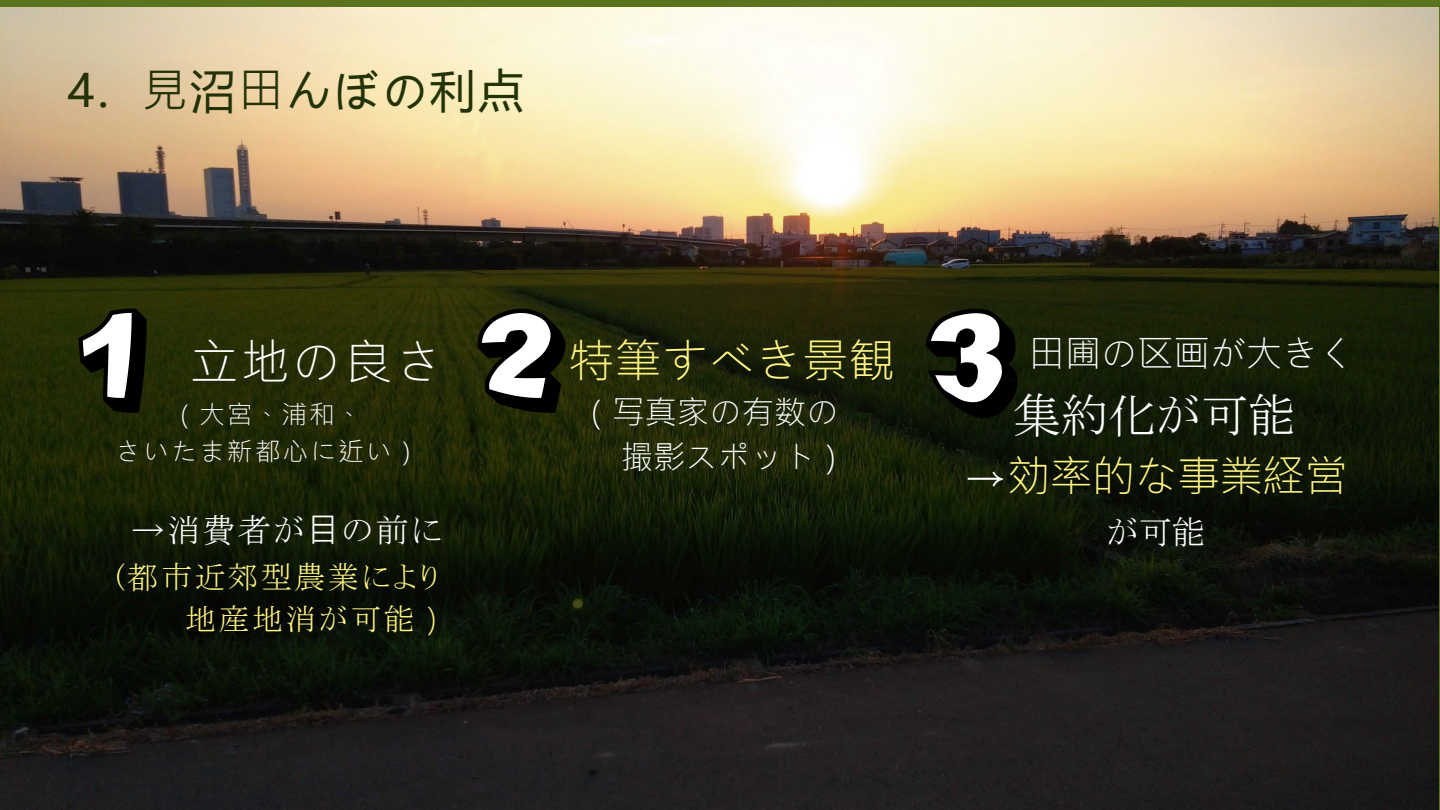
<style>
.page{position:relative;width:1440px;height:810px;background:#fff}
.page>*{position:absolute;margin:0;border:0;box-sizing:border-box;transform-origin:0 0}
.t1{font:300 49px "Microsoft Jheng Hei";color:#fff}
.t2{font:47.5px "MS P Mincho";letter-spacing:-.005em;color:#fff}
.t3{font:300 47px "Microsoft Jheng Hei";letter-spacing:-.005em;color:#fff583}
.t4{font:45.6px "Microsoft Ya Hei";letter-spacing:.055em;color:#233205}
.t5{font:300 43.4px "Microsoft Jheng Hei";letter-spacing:-.02em;color:#fff583}
.t6{font:300 36.5px "Microsoft Jheng Hei";letter-spacing:-.005em;color:#fff}
.t7{font:33.6px "MS P Mincho";color:#fff}
.t8{font:33.1px "MS P Mincho";letter-spacing:.065em;color:#fff}
.t9{font:300 32.4px/45.6px "Microsoft Jheng Hei";color:#fff;text-align:right}
.t10{font:31px "MS P Mincho";letter-spacing:.075em;color:#fff583}
.t11{font:300 25.9px "Microsoft Jheng Hei";letter-spacing:.075em;color:#fff}
.s1{font-family:"Microsoft Ya Hei"}
.s2{font-family:"Microsoft Jheng Hei";font-weight:300}
.s3{color:#fff}
</style>
<div class="page">
<img style="left:0;top:8px;width:1439px;height:802px">
<svg style="left:78px;top:309px;width:69px;height:104px"></svg>
<svg style="left:477px;top:309px;width:88px;height:104px"></svg>
<svg style="left:925px;top:309px;width:93px;height:109px"></svg>
<p class="t4" style="left:68px;top:59px;width:457px">4. ⾒沼⽥んぼの利点</p>
<h2 class="t1" style="left:190px;top:331px;width:256px">⽴地の良さ</h2>
<p class="t11" style="left:171px;top:398px;width:192px">（大宮、浦和、</p>
<p class="t11" style="left:116px;top:435px;width:306px">さいたま新都心に近い）</p>
<p class="t8" style="left:132px;top:513px;width:312px">→消費者が<span class="s1">⽬</span>の前に</p>
<p class="t10" style="left:116px;top:561px;width:325px">(都市近郊型農業により</p>
<p class="t10" style="left:185px;top:603px;width:264px">地産地消が可能<span class="s2">）</span></p>
<p class="t3" style="left:568px;top:331px;width:329px">特筆すべき景観</p>
<p class="t9" style="left:580px;top:389px;width:269px">（写真家の有数の撮影スポット）</p>
<p class="t6" style="left:1029px;top:331px;width:328px">田圃の区画が大きく</p>
<p class="t2" style="left:1014px;top:392px;width:283px">集約化が可能</p>
<p class="t5" style="left:965px;top:449px;width:385px"><span class="s3">→</span>効率的な事業経営</p>
<p class="t7" style="left:1106px;top:515px;width:100px">が可能</p>
</div>
